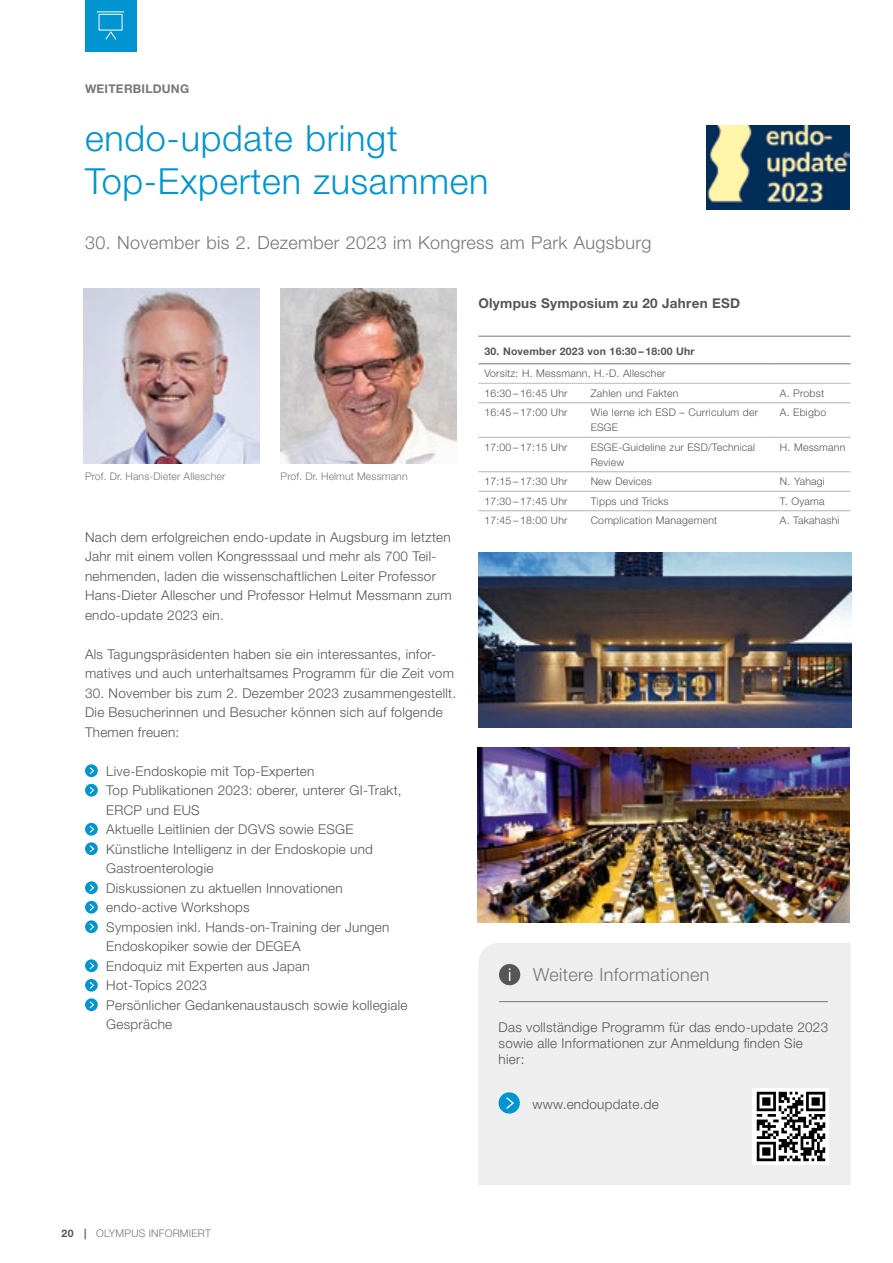
<style>
.page{position:relative;width:893px;height:1263px;background:#fff}
.page>*{position:absolute;margin:0;border:0;box-sizing:border-box;transform-origin:0 0}
.t1{font:300 36px/43.5px "Helvetica Neue LT Pro";letter-spacing:.02em;color:#0095d1}
.t2{font:300 18px "Helvetica Neue LT Pro";letter-spacing:.02em;color:#77777b}
.t3{font:300 13.5px/19.5px "Helvetica Neue LT Pro";letter-spacing:.02em;color:#55565a}
.t4{font:700 13.5px "Helvetica Neue LT Pro";letter-spacing:.02em;color:#55565a}
.t5{font:700 12px "Helvetica Neue LT Pro";letter-spacing:.02em;color:#77777b}
.t6{font:300 10.5px/15px "Helvetica Neue LT Pro";letter-spacing:.02em;color:#55565a}
.t7{font:300 10.5px "Helvetica Neue LT Pro";letter-spacing:.01em;color:#77777b}
.t8{font:700 10.5px "Helvetica Neue LT Pro";letter-spacing:.02em;color:#55565a}
.s1{font-weight:700;color:#55565a}
</style>
<div class="page">
<img style="left:479px;top:552px;width:372px;height:176px">
<img style="left:84px;top:288px;width:175px;height:175px">
<img style="left:281px;top:288px;width:175px;height:175px">
<img style="left:478px;top:747px;width:372px;height:176px">
<svg style="left:85px;top:764px;width:13px;height:13px"></svg>
<svg style="left:88px;top:766px;width:7px;height:9px"></svg>
<div style="left:85px;top:784px;width:13px;height:12px;background:#0095d1;border-radius:50%"></div>
<svg style="left:89px;top:786px;width:6px;height:8px"></svg>
<div style="left:85px;top:823px;width:13px;height:12px;background:#0095d1;border-radius:50%"></div>
<svg style="left:89px;top:825px;width:6px;height:8px"></svg>
<svg style="left:85px;top:842px;width:13px;height:13px"></svg>
<svg style="left:88px;top:844px;width:7px;height:9px"></svg>
<svg style="left:85px;top:881px;width:13px;height:13px"></svg>
<svg style="left:88px;top:883px;width:7px;height:9px"></svg>
<div style="left:85px;top:901px;width:13px;height:12px;background:#0095d1;border-radius:50%"></div>
<svg style="left:89px;top:903px;width:6px;height:8px"></svg>
<svg style="left:85px;top:920px;width:13px;height:13px"></svg>
<svg style="left:88px;top:922px;width:7px;height:9px"></svg>
<svg style="left:85px;top:959px;width:13px;height:13px"></svg>
<svg style="left:88px;top:961px;width:7px;height:9px"></svg>
<svg style="left:85px;top:979px;width:13px;height:13px"></svg>
<svg style="left:88px;top:981px;width:7px;height:9px"></svg>
<svg style="left:85px;top:998px;width:13px;height:13px"></svg>
<svg style="left:88px;top:1000px;width:7px;height:9px"></svg>
<svg style="left:478px;top:364px;width:372px;height:148px"></svg>
<hr style="left:478px;top:437px;width:107px;height:1px;background:#b3b3b5">
<hr style="left:585px;top:437px;width:189px;height:1px;background:#b3b3b5">
<hr style="left:774px;top:437px;width:76px;height:1px;background:#b3b3b5">
<hr style="left:478px;top:471px;width:107px;height:1px;background:#b3b3b5">
<hr style="left:585px;top:471px;width:189px;height:1px;background:#b3b3b5">
<hr style="left:774px;top:471px;width:76px;height:1px;background:#b3b3b5">
<hr style="left:478px;top:491px;width:107px;height:1px;background:#b3b3b5">
<hr style="left:585px;top:491px;width:189px;height:1px;background:#b3b3b5">
<hr style="left:774px;top:491px;width:76px;height:1px;background:#b3b3b5">
<hr style="left:478px;top:510px;width:107px;height:1px;background:#b3b3b5">
<hr style="left:585px;top:510px;width:189px;height:1px;background:#b3b3b5">
<hr style="left:774px;top:510px;width:76px;height:1px;background:#b3b3b5">
<hr style="left:478px;top:402px;width:107px;height:1px;background:#b3b3b5">
<hr style="left:585px;top:402px;width:189px;height:1px;background:#b3b3b5">
<hr style="left:774px;top:402px;width:76px;height:1px;background:#b3b3b5">
<hr style="left:478px;top:336px;width:107px;height:1px;background:#77777b">
<hr style="left:585px;top:336px;width:189px;height:1px;background:#77777b">
<hr style="left:774px;top:336px;width:76px;height:1px;background:#77777b">
<hr style="left:478px;top:363px;width:107px;height:1px;background:#77777b">
<hr style="left:585px;top:363px;width:189px;height:1px;background:#77777b">
<hr style="left:774px;top:363px;width:76px;height:1px;background:#77777b">
<hr style="left:478px;top:383px;width:107px;height:1px;background:#bbbbbd">
<hr style="left:585px;top:383px;width:189px;height:1px;background:#bbbbbd">
<hr style="left:774px;top:383px;width:76px;height:1px;background:#bbbbbd">
<div style="left:478px;top:943px;width:372px;height:242px;background:#eee"></div>
<hr style="left:499px;top:1001px;width:329px;height:1px;background:#77777b">
<div style="left:499px;top:964px;width:21px;height:21px;background:#55565a;border-radius:50%"></div>
<svg style="left:509px;top:968px;width:1px;height:13px"></svg>
<div style="left:499px;top:1092px;width:21px;height:21px;background:#0095d1;border-radius:50%"></div>
<svg style="left:506px;top:1097px;width:8px;height:12px"></svg>
<div style="left:753px;top:1088px;width:76px;height:76px;background:#fff"></div>
<img style="left:756px;top:1091px;width:70px;height:71px">
<img style="left:706px;top:125px;width:144px;height:84px">
<div style="left:85px;top:0;width:51px;height:51px;background:#0095d1"></div>
<svg style="left:96px;top:11px;width:29px;height:29px"></svg>
<p class="t5" style="left:85px;top:81px;width:106px">WEITERBILDUNG</p>
<h1 class="t1" style="left:85px;top:115px;width:405px">endo-update bringt<br>Top-Experten zusammen</h1>
<h2 class="t2" style="left:85px;top:232px;width:568px">30. November bis 2. Dezember 2023 im Kongress am Park Augsburg</h2>
<p class="t7" style="left:85px;top:469px;width:142px">Prof. Dr. Hans-Dieter Allescher</p>
<p class="t7" style="left:281px;top:469px;width:128px">Prof. Dr. Helmut Messmann</p>
<p class="t3" style="left:85px;top:527px;width:368px">Nach dem erfolgreichen endo-update in Augsburg im letzten Jahr mit einem vollen Kongresssaal und mehr als 700 Teil&shy;nehmenden, laden die wissenschaftlichen Leiter Professor Hans-Dieter Allescher und Professor Helmut Messmann zum endo-update 2023 ein.</p>
<p class="t3" style="left:85px;top:644px;width:370px">Als Tagungspräsidenten haben sie ein interessantes, infor&shy;matives und auch unterhaltsames Programm für die Zeit vom</p>
<p class="t3" style="left:85px;top:683px;width:373px">30. November bis zum 2. Dezember 2023 zusammengestellt.<br>Die Besucherinnen und Besucher können sich auf folgende<br>Themen freuen:</p>
<p class="t3" style="left:106px;top:761px;width:303px">Live-Endoskopie mit Top-Experten<br>Top Publikationen 2023: oberer, unterer GI-Trakt,<br>ERCP und EUS<br>Aktuelle Leitlinien der DGVS sowie ESGE<br>Künstliche Intelligenz in der Endoskopie und<br>Gastroenterologie<br>Diskussionen zu aktuellen Innovationen endo-active Workshops<br>Symposien inkl. Hands-on-Training der Jungen<br>Endoskopiker sowie der DEGEA<br>Endoquiz mit Experten aus Japan<br>Hot-Topics 2023<br>Persönlicher Gedankenaustausch sowie kollegiale<br>Gespräche</p>
<p class="t4" style="left:478px;top:294px;width:263px">Olympus Symposium zu 20 Jahren ESD</p>
<p class="t8" style="left:484px;top:345px;width:212px">30. November 2023 von 16:30 – 18:00 Uhr</p>
<p class="t6" style="left:484px;top:364px;width:183px;line-height:19.5px">Vorsitz: H. Messmann, H.-D. Allescher<br>16:30 – 16:45 Uhr</p>
<p class="t6" style="left:591px;top:385px;width:89px">Zahlen und Fakten</p>
<p class="t6" style="left:780px;top:385px;width:46px">A. Probst</p>
<p class="t6" style="left:484px;top:405px;width:85px">16:45 – 17:00 Uhr</p>
<p class="t6" style="left:591px;top:405px;width:169px">Wie lerne ich ESD – Curriculum der<br>ESGE</p>
<p class="t6" style="left:780px;top:405px;width:48px">A. Ebigbo</p>
<p class="t6" style="left:484px;top:439px;width:85px">17:00 – 17:15 Uhr</p>
<p class="t6" style="left:591px;top:439px;width:166px">ESGE-Guideline zur ESD/Technical<br>Review</p>
<p class="t6" style="left:780px;top:439px;width:67px">H. Messmann</p>
<p class="t6" style="left:484px;top:474px;width:85px">17:15 – 17:30 Uhr</p>
<p class="t6" style="left:591px;top:474px;width:63px">New Devices</p>
<p class="t6" style="left:780px;top:474px;width:46px">N. Yahagi</p>
<p class="t6" style="left:484px;top:493px;width:85px">17:30 – 17:45 Uhr</p>
<p class="t6" style="left:591px;top:493px;width:79px">Tipps und Tricks</p>
<p class="t6" style="left:780px;top:493px;width:46px">T. Oyama</p>
<p class="t6" style="left:484px;top:513px;width:85px">17:45 – 18:00 Uhr</p>
<p class="t6" style="left:591px;top:513px;width:128px">Complication Management</p>
<p class="t6" style="left:780px;top:513px;width:61px">A. Takahashi</p>
<h2 class="t2" style="left:533px;top:964px;width:178px">Weitere Informationen</h2>
<p class="t3" style="left:499px;top:1019px;width:331px;line-height:16.2px">Das vollständige Programm für das endo-update 2023 sowie alle Informationen zur Anmeldung finden Sie hier:</p>
<p class="t3" style="left:533px;top:1095px;width:128px">www.endoupdate.de</p>
<p class="t7" style="left:62px;top:1227px;width:151px"><span class="s1">20 |</span> OLYMPUS INFORMIERT</p>
</div>
